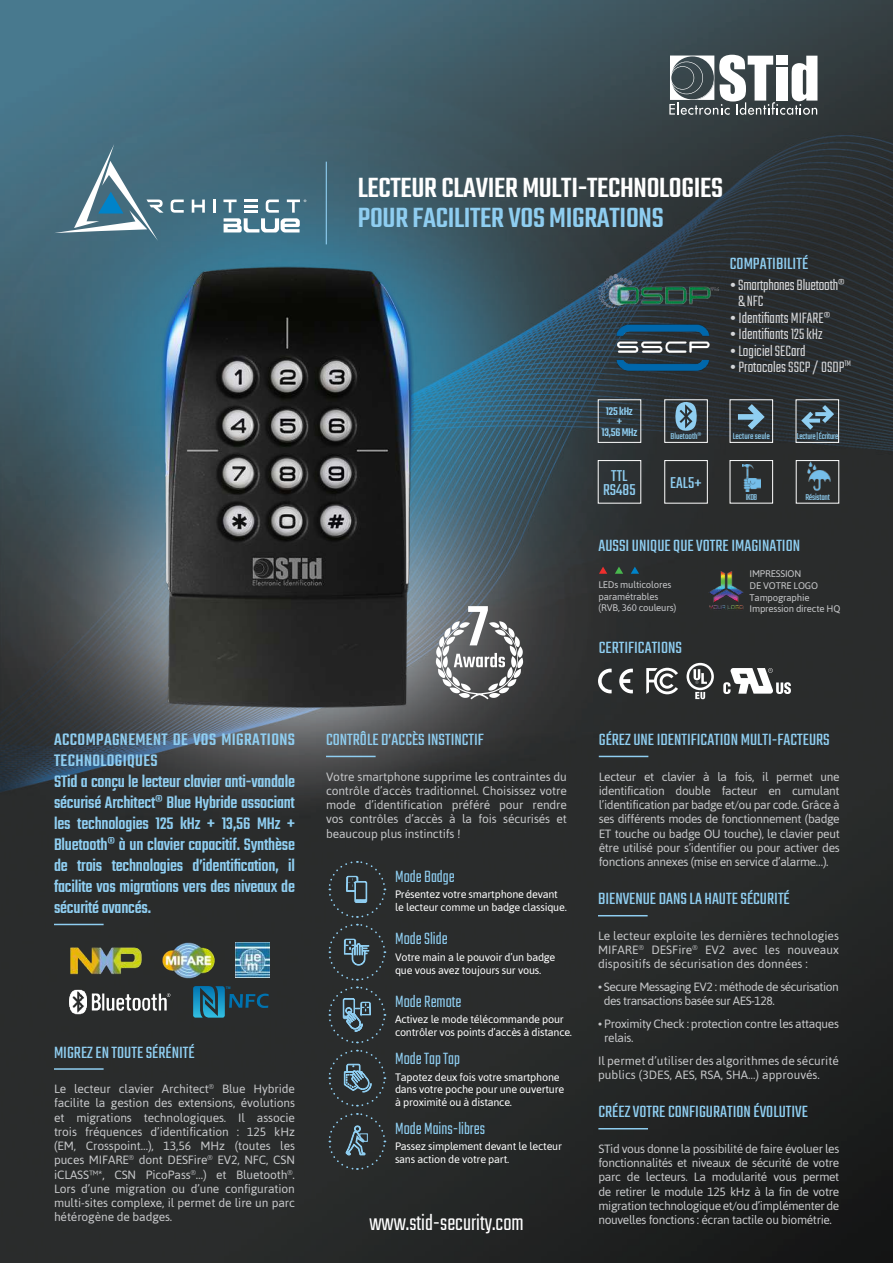
<style>
.page{position:relative;width:893px;height:1263px;background:#fff}
.page>*{position:absolute;margin:0;border:0;box-sizing:border-box;transform-origin:0 0}
.t1{font:500 30px "Teko";letter-spacing:-.01em;color:#fff}
.t2{font:500 30px "Teko";letter-spacing:-.01em;color:#8fcef1}
.t3{font:300 24px "Teko";color:#fff}
.t4{font:500 18px/21px "Teko";letter-spacing:-.01em;color:#8fcef1}
.t5{font:18px "Teko";color:#8fcef1}
.t6{font:300 18px "Teko";color:#8fcef1}
.t7{font:17.4px/13.5px "Teko";color:#8fcef1;text-align:center}
.t8{font:300 16.5px/16.5px "Teko";color:#d6d7d9}
.t9{font:12px/14.2px "Asap";letter-spacing:-.03em;color:#c7c8ca;text-align:justify}
.t10{font:12px/14.2px "Asap";color:#c7c8ca}
.t11{font:500 12px/10.5px "Teko";letter-spacing:-.02em;color:#8fcef1;text-align:center}
.t12{font:10.8px/12.6px "Asap";letter-spacing:-.02em;color:#fff}
.t13{font:9.6px/11.6px "Asap";letter-spacing:-.02em;color:#c7c8ca}
.t14{font:9.45px "Teko";color:#8fcef1}
.t15{font:9.45px "Teko";letter-spacing:-.02em;color:#8fcef1;scale:.95 1}
.t16{font:9.45px "Teko";letter-spacing:-.02em;color:#8fcef1}
.t17{font:700 3.45px "Arial";color:#0073b0}
</style>
<div class="page">
<img style="left:0;top:0;width:893px;height:1263px">
<hr style="left:54px;top:1068px;width:50px;height:2px;background:#8fcef1">
<hr style="left:54px;top:924px;width:50px;height:1px;background:#8fcef1">
<hr style="left:598px;top:1128px;width:50px;height:1px;background:#8fcef1">
<svg style="left:669px;top:55px;width:148px;height:60px"></svg>
<svg style="left:459px;top:606px;width:64px;height:93px"></svg>
<hr style="left:599px;top:756px;width:49px;height:1px;background:#8fcef1">
<hr style="left:598px;top:915px;width:50px;height:1px;background:#8fcef1">
<hr style="left:326px;top:162px;width:1px;height:82px;background:#8fcef1">
<img style="left:702px;top:565px;width:48px;height:51px">
<svg style="left:599px;top:567px;width:8px;height:7px"></svg>
<svg style="left:615px;top:567px;width:8px;height:7px"></svg>
<svg style="left:631px;top:567px;width:8px;height:7px"></svg>
<div style="left:598px;top:400px;width:43px;height:43px;border:1px solid #fff"></div>
<svg style="left:723px;top:668px;width:68px;height:26px"></svg>
<svg style="left:686px;top:663px;width:28px;height:36px"></svg>
<svg style="left:646px;top:668px;width:32px;height:26px"></svg>
<svg style="left:598px;top:669px;width:14px;height:24px"></svg>
<svg style="left:619px;top:669px;width:14px;height:24px"></svg>
<img style="left:599px;top:275px;width:119px;height:32px">
<img style="left:612px;top:321px;width:104px;height:51px">
<img style="left:63px;top:242px;width:396px;height:515px">
<svg style="left:171px;top:200px;width:13px;height:13px"></svg>
<svg style="left:192px;top:200px;width:13px;height:13px"></svg>
<svg style="left:213px;top:200px;width:2px;height:13px"></svg>
<svg style="left:54px;top:144px;width:110px;height:97px;background:#5a8090"></svg>
<svg style="left:223px;top:200px;width:83px;height:32px"></svg>
<img style="left:235px;top:942px;width:35px;height:35px">
<img style="left:68px;top:946px;width:75px;height:29px">
<img style="left:153px;top:936px;width:71px;height:49px">
<svg style="left:193px;top:986px;width:76px;height:32px;background:#205468"></svg>
<img style="left:61px;top:983px;width:116px;height:44px">
<hr style="left:326px;top:756px;width:50px;height:1px;background:#8fcef1">
<svg style="left:328px;top:860px;width:58px;height:311px;background:#333b3e"></svg>
<div style="left:730px;top:400px;width:43px;height:43px;border:1px solid #fff"></div>
<svg style="left:738px;top:404px;width:27px;height:26px"></svg>
<div style="left:796px;top:400px;width:43px;height:43px;border:1px solid #fff"></div>
<svg style="left:801px;top:405px;width:33px;height:25px"></svg>
<svg style="left:674px;top:401px;width:24px;height:30px"></svg>
<div style="left:730px;top:460px;width:43px;height:43px;border:1px solid #fff"></div>
<img style="left:742px;top:464px;width:19px;height:28px">
<img style="left:808px;top:462px;width:22px;height:28px">
<p class="t4" style="left:54px;top:730px;width:242px">ACCOMPAGNEMENT DE VOS MIGRATIONS TECHNOLOGIQUES<br>STid a conçu le lecteur clavier anti-vandale sécurisé Architect® Blue Hybride associant les technologies 125 kHz + 13,56 MHz + Bluetooth® à un clavier capacitif. Synthèse de trois technologies d’identification, il facilite vos migrations vers des niveaux de sécurité avancés.</p>
<p class="t17" style="left:226px;top:985px;width:7px">TM</p>
<h3 class="t5" style="left:54px;top:1042px;width:142px">MIGREZ EN TOUTE SÉRÉNITÉ</h3>
<p class="t9" style="left:54px;top:1082px;width:242px">Le lecteur clavier Architect<sup>®</sup> Blue Hybride facilite la gestion des extensions, évolutions et migrations technologiques. Il associe trois fréquences d’identification : 125 kHz (EM, Crosspoint…), 13,56 MHz (toutes les puces MIFARE<sup>®</sup> dont DESFire<sup>®</sup> EV2, NFC, CSN iCLASS™*, CSN PicoPass<sup>®</sup>…) et Bluetooth<sup>®</sup>.<br>Lors d’une migration ou d’une configuration multi-sites complexe, il permet de lire un parc hétérogène de badges.</p>
<h1 class="t1" style="left:358px;top:171px;width:367px">LECTEUR CLAVIER MULTI-TECHNOLOGIES</h1>
<h1 class="t2" style="left:358px;top:201px;width:307px">POUR FACILITER VOS MIGRATIONS</h1>
<h3 class="t5" style="left:730px;top:253px;width:80px">COMPATIBILITÉ</h3>
<h3 class="t8" style="left:738px;top:277px;width:108px;text-indent:-8px">• Smartphones Bluetooth® &amp; NFC</h3>
<h3 class="t8" style="left:730px;top:310px;width:102px">• Identifiants MIFARE®</h3>
<h3 class="t8" style="left:730px;top:327px;width:94px">• Identifiants 125 kHz</h3>
<h3 class="t8" style="left:730px;top:343px;width:77px">• Logiciel SECard</h3>
<h3 class="t8" style="left:730px;top:360px;width:123px">• Protocoles SSCP / OSDP<sup>TM</sup></h3>
<p class="t11" style="left:601px;top:406px;width:37px">125 kHz<br>+<br>13,56 MHz</p>
<h3 class="t7" style="left:603px;top:470px;width:34px">TTL<br>RS485</h3>
<p class="t14" style="left:670px;top:431px;width:33px">Bluetooth®</p>
<p class="t14" style="left:733px;top:431px;width:39px">Lecture seule</p>
<p class="t15" style="left:797px;top:431px;width:45px">Lecture|Écriture</p>
<h3 class="t7" style="left:670px;top:476px;width:33px">EAL5+</h3>
<p class="t16" style="left:746px;top:492px;width:13px">IK08</p>
<p class="t16" style="left:805px;top:491px;width:26px">Résistant</p>
<h3 class="t5" style="left:598px;top:535px;width:203px">AUSSI UNIQUE QUE VOTRE IMAGINATION</h3>
<p class="t13" style="left:749px;top:568px;width:92px">IMPRESSION<br>DE VOTRE LOGO<br>Tampographie<br>Impression directe HQ</p>
<p class="t13" style="left:598px;top:579px;width:79px">LEDs multicolores paramétrables (RVB, 360 couleurs)</p>
<h3 class="t5" style="left:599px;top:638px;width:85px">CERTIFICATIONS</h3>
<h3 class="t5" style="left:326px;top:729px;width:159px">CONTRÔLE D’ACCÈS INSTINCTIF</h3>
<p class="t9" style="left:326px;top:769px;width:242px">Votre smartphone supprime les contraintes du contrôle d’accès traditionnel. Choisissez votre mode d’identification préféré pour rendre vos contrôles d’accès à la fois sécurisés et beaucoup plus instinctifs !</p>
<h3 class="t5" style="left:599px;top:729px;width:233px">GÉREZ UNE IDENTIFICATION MULTI-FACTEURS</h3>
<p class="t9" style="left:599px;top:769px;width:242px">Lecteur et clavier à la fois, il permet une identification double facteur en cumulant l’identification par badge et/ou par code. Grâce à ses différents modes de fonctionnement (badge ET touche ou badge OU touche), le clavier peut être utilisé pour s’identifier ou pour activer des fonctions annexes (mise en service d’alarme…).</p>
<h3 class="t5" style="left:598px;top:889px;width:193px">BIENVENUE DANS LA HAUTE SÉCURITÉ</h3>
<p class="t9" style="left:598px;top:928px;width:242px">Le lecteur exploite les dernières technologies MIFARE<sup>®</sup> DESFire<sup>®</sup> EV2 avec les nouveaux dispositifs de sécurisation des données :</p>
<p class="t9" style="left:604px;top:980px;width:236px;text-indent:-6px">• Secure Messaging EV2 : méthode de sécurisation des transactions basée sur AES-128.</p>
<p class="t9" style="left:604px;top:1017px;width:236px;text-indent:-6px">• Proximity Check : protection contre les attaques relais.</p>
<p class="t10" style="left:598px;top:1054px;width:242px">Il permet d’utiliser des algorithmes de sécurité publics (3DES, AES, RSA, SHA…) approuvés.</p>
<h3 class="t6" style="left:395px;top:866px;width:61px">Mode Badge</h3>
<p class="t12" style="left:395px;top:888px;width:173px">Présentez votre smartphone devant le lecteur comme un badge classique.</p>
<h3 class="t6" style="left:395px;top:929px;width:54px">Mode Slide</h3>
<p class="t12" style="left:395px;top:951px;width:162px">Votre main a le pouvoir d’un badge que vous avez toujours sur vous.</p>
<h3 class="t6" style="left:395px;top:992px;width:67px">Mode Remote</h3>
<p class="t12" style="left:395px;top:1013px;width:179px">Activez le mode télécommande pour contrôler vos points d’accès à distance.</p>
<h3 class="t6" style="left:395px;top:1048px;width:66px">Mode Tap Tap</h3>
<p class="t12" style="left:395px;top:1070px;width:171px">Tapotez deux fois votre smartphone dans votre poche pour une ouverture à proximité ou à distance.</p>
<h3 class="t5" style="left:598px;top:1102px;width:211px">CRÉEZ VOTRE CONFIGURATION ÉVOLUTIVE</h3>
<p class="t9" style="left:598px;top:1141px;width:242px">STid vous donne la possibilité de faire évoluer les fonctionnalités et niveaux de sécurité de votre parc de lecteurs. La modularité vous permet de retirer le module 125 kHz à la fin de votre migration technologique et/ou d’implémenter de</p>
<h3 class="t6" style="left:395px;top:1118px;width:91px">Mode Mains-libres</h3>
<p class="t12" style="left:395px;top:1140px;width:169px">Passez simplement devant le lecteur sans action de votre part.</p>
<h2 class="t3" style="left:369px;top:1209px;width:156px">www.stid-security.com</h2>
<p class="t9" style="left:598px;top:1213px;width:235px">nouvelles fonctions : écran tactile ou biométrie.</p>
</div>
